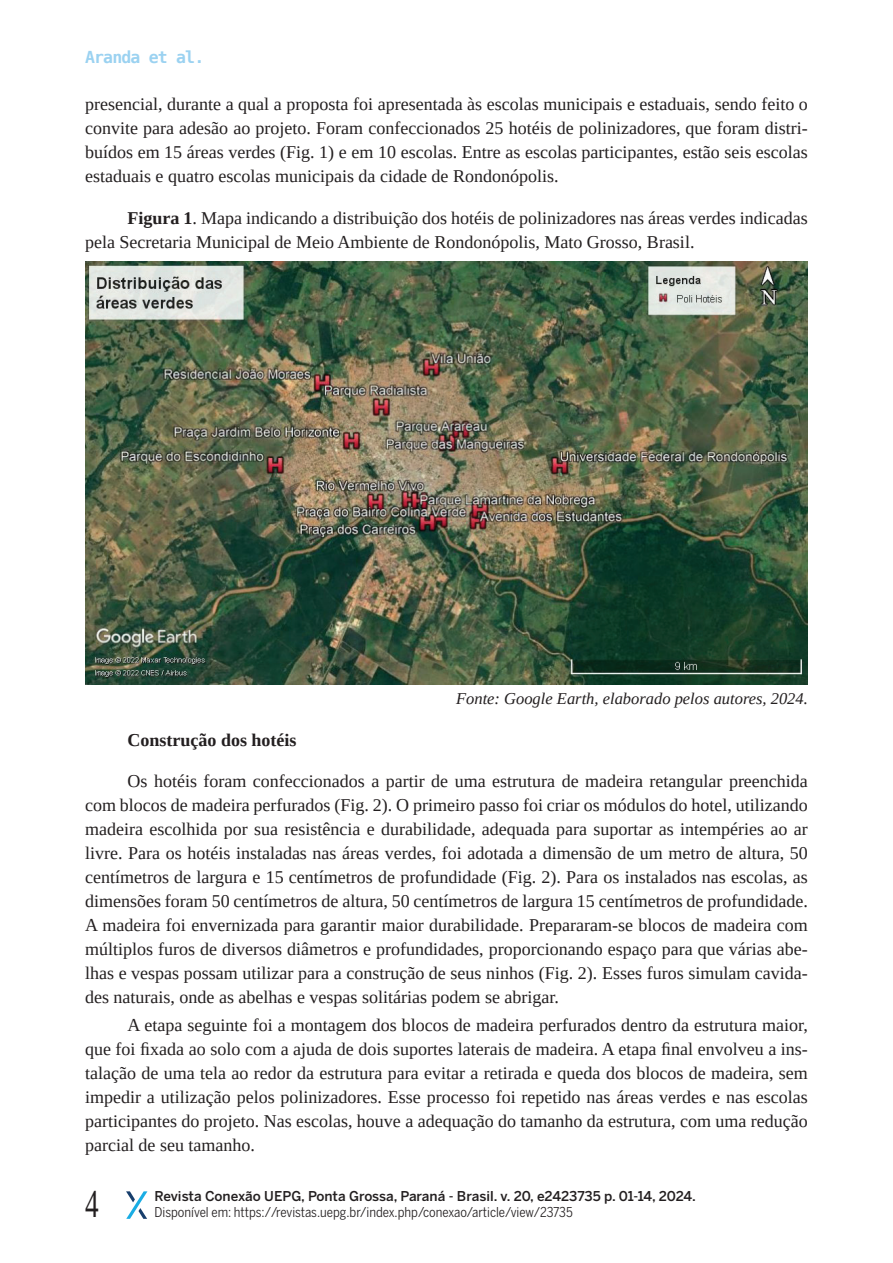
<style>
.page{position:relative;width:893px;height:1263px;background:#fff}
.page>*{position:absolute;margin:0;border:0;box-sizing:border-box;transform-origin:0 0}
.t1{font:39.9px "Liberation Serif";color:#231f20;scale:.68 1}
.t2{font:18px/24px "Liberation Serif";color:#231f20;text-align:justify}
.t3{font:700 18px "Liberation Serif";color:#231f20}
.t4{font:italic 16.5px "Liberation Serif";color:#231f20}
.t5{font:700 16.5px "DejaVu Sans Mono";letter-spacing:-.05em;color:#9bd2f1}
.t6{font:13.5px "Benton Sans Cond";color:#231f20}
.t7{font:500 13.5px "Benton Sans";color:#231f20}
.s1{font-weight:700}
</style>
<div class="page">
<svg style="left:126px;top:1191px;width:21px;height:28px"></svg>
<img style="left:85px;top:262px;width:723px;height:423px">
<p class="t5" style="left:85px;top:45px;width:121px">Aranda et al.</p>
<p class="t2" style="left:85px;top:92px;width:724px">presencial, durante a qual a proposta foi apresentada às escolas municipais e estaduais, sendo feito o convite para adesão ao projeto. Foram confeccionados 25 hotéis de polinizadores, que foram distri&shy;buídos em 15 áreas verdes (Fig. 1) e em 10 escolas. Entre as escolas participantes, estão seis escolas estaduais e quatro escolas municipais da cidade de Rondonópolis.</p>
<p class="t2" style="left:85px;top:206px;width:724px;text-indent:43px"><span class="s1">Figura 1</span>. Mapa indicando a distribuição dos hotéis de polinizadores nas áreas verdes indicadas pela Secretaria Municipal de Meio Ambiente de Rondonópolis, Mato Grosso, Brasil.</p>
<p class="t4" style="left:456px;top:688px;width:353px">Fonte: Google Earth, elaborado pelos autores, 2024.</p>
<p class="t3" style="left:128px;top:727px;width:171px">Construção dos hotéis</p>
<p class="t2" style="left:85px;top:768px;width:724px;text-indent:43px">Os hotéis foram confeccionados a partir de uma estrutura de madeira retangular preenchida com blocos de madeira perfurados (Fig. 2). O primeiro passo foi criar os módulos do hotel, utilizando madeira escolhida por sua resistência e durabilidade, adequada para suportar as intempéries ao ar livre. Para os hotéis instaladas nas áreas verdes, foi adotada a dimensão de um metro de altura, 50 centímetros de largura e 15 centímetros de profundidade (Fig. 2). Para os instalados nas escolas, as dimensões foram 50 centímetros de altura, 50 centímetros de largura 15 centímetros de profundidade.<br>A madeira foi envernizada para garantir maior durabilidade. Prepararam-se blocos de madeira com múltiplos furos de diversos diâmetros e profundidades, proporcionando espaço para que várias abe&shy;lhas e vespas possam utilizar para a construção de seus ninhos (Fig. 2). Esses furos simulam cavida&shy;des naturais, onde as abelhas e vespas solitárias podem se abrigar.</p>
<p class="t2" style="left:85px;top:1013px;width:724px;text-indent:43px">A etapa seguinte foi a montagem dos blocos de madeira perfurados dentro da estrutura maior, que foi fixada ao solo com a ajuda de dois suportes laterais de madeira. A etapa final envolveu a ins&shy;talação de uma tela ao redor da estrutura para evitar a retirada e queda dos blocos de madeira, sem impedir a utilização pelos polinizadores. Esse processo foi repetido nas áreas verdes e nas escolas participantes do projeto. Nas escolas, houve a adequação do tamanho da estrutura, com uma redução parcial de seu tamanho.</p>
<h1 class="t1" style="left:85px;top:1178px;width:21px">4</h1>
<p class="t7" style="left:155px;top:1188px;width:543px">Revista Conexão UEPG, Ponta Grossa, Paraná - Brasil. v. 20, e2423735 p. 01-14, 2024.</p>
<p class="t6" style="left:155px;top:1205px;width:420px">Disponível em: https://revistas.uepg.br/index.php/conexao/article/view/23735</p>
</div>
